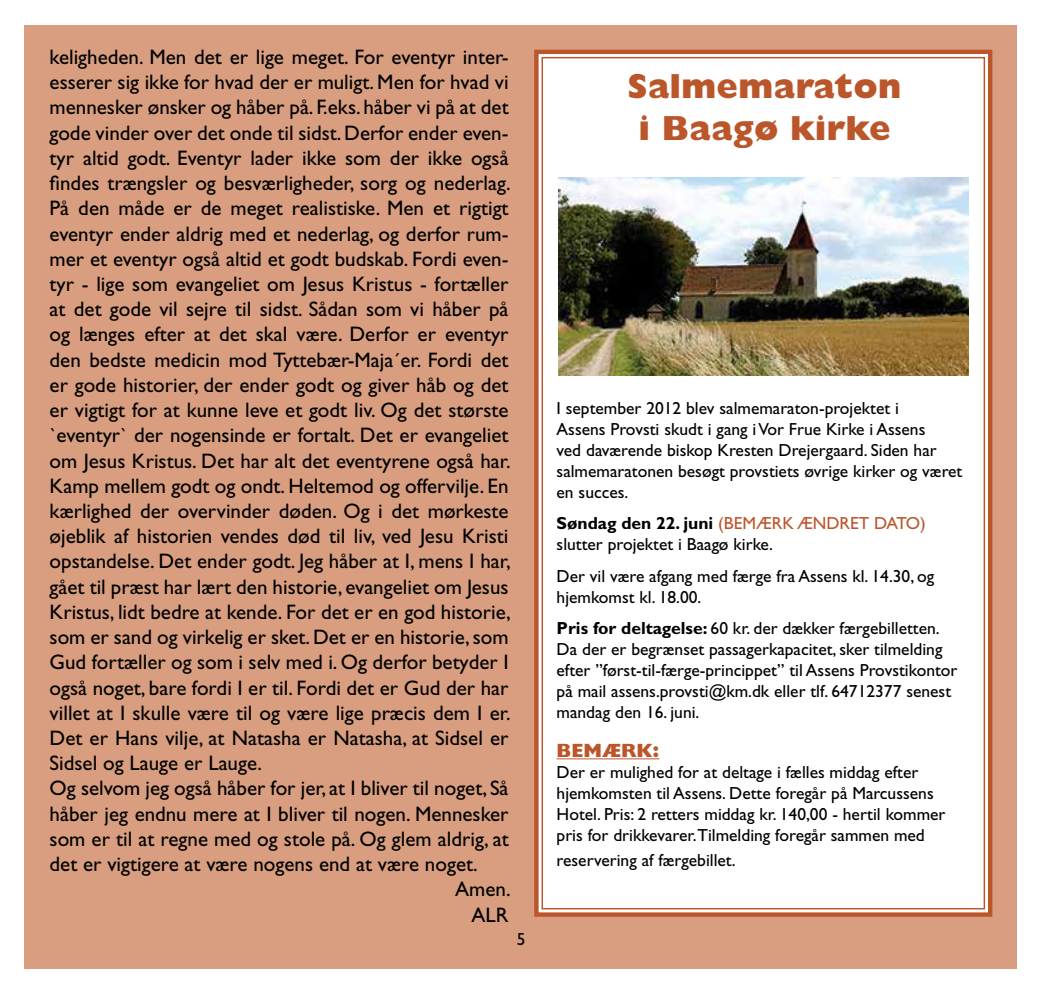
<style>
.page{position:relative;width:1042px;height:993px;background:#fff}
.page>*{position:absolute;margin:0;border:0;box-sizing:border-box;transform-origin:0 0}
.t1{font:800 35px/42px "Gill Sans Std";color:#bb562b;text-align:center}
.t2{font:21px "Gill Sans Std";color:#000}
.t3{font:800 19.25px "Gill Sans Std";color:#bb562b}
.t4{font:17.5px/21px "Gill Sans Std";color:#000}
.s1{font-weight:700}
.s2{color:#bb562b}
</style>
<div class="page">
<div style="left:25px;top:25px;width:992px;height:942px;background:#d89e7f"></div>
<div style="left:534px;top:49px;width:459px;height:868px;background:#fff"></div>
<hr style="left:556px;top:758px;width:103px;height:1px;background:#bb562b">
<img style="left:559px;top:177px;width:409px;height:198px">
<p class="t2" style="left:50px;top:45px;width:460px">keligheden. Men det er lige meget. For eventyr inter-</p>
<p class="t2" style="left:50px;top:70px;width:460px">esserer sig ikke for hvad der er muligt. Men for hvad vi</p>
<p class="t2" style="left:50px;top:95px;width:460px">mennesker ønsker og håber på. F.eks. håber vi på at det</p>
<p class="t2" style="left:50px;top:120px;width:460px">gode vinder over det onde til sidst. Derfor ender even-</p>
<p class="t2" style="left:50px;top:146px;width:460px">tyr altid godt. Eventyr lader ikke som der ikke også</p>
<p class="t2" style="left:50px;top:171px;width:462px">findes trængsler og besværligheder, sorg og nederlag.</p>
<p class="t2" style="left:50px;top:196px;width:460px">På den måde er de meget realistiske. Men et rigtigt</p>
<p class="t2" style="left:50px;top:221px;width:460px">eventyr ender aldrig med et nederlag, og derfor rum-</p>
<p class="t2" style="left:50px;top:246px;width:460px">mer et eventyr også altid et godt budskab. Fordi even-</p>
<p class="t2" style="left:50px;top:272px;width:460px">tyr - lige som evangeliet om Jesus Kristus - fortæller</p>
<p class="t2" style="left:50px;top:297px;width:460px">at det gode vil sejre til sidst. Sådan som vi håber på</p>
<p class="t2" style="left:50px;top:322px;width:460px">og længes efter at det skal være. Derfor er eventyr</p>
<p class="t2" style="left:50px;top:347px;width:460px">den bedste medicin mod Tyttebær-Maja´er. Fordi det</p>
<p class="t2" style="left:50px;top:372px;width:460px">er gode historier, der ender godt og giver håb og det</p>
<p class="t2" style="left:50px;top:398px;width:460px">er vigtigt for at kunne leve et godt liv. Og det største</p>
<p class="t2" style="left:50px;top:423px;width:460px">`eventyr` der nogensinde er fortalt. Det er evangeliet</p>
<p class="t2" style="left:50px;top:448px;width:462px">om Jesus Kristus. Det har alt det eventyrene også har.</p>
<p class="t2" style="left:50px;top:473px;width:460px">Kamp mellem godt og ondt. Heltemod og offervilje. En</p>
<p class="t2" style="left:50px;top:498px;width:460px">kærlighed der overvinder døden. Og i det mørkeste</p>
<p class="t2" style="left:50px;top:524px;width:460px">øjeblik af historien vendes død til liv, ved Jesu Kristi</p>
<p class="t2" style="left:50px;top:549px;width:462px">opstandelse. Det ender godt. Jeg håber at I, mens I har,</p>
<p class="t2" style="left:50px;top:574px;width:460px">gået til præst har lært den historie, evangeliet om Jesus</p>
<p class="t2" style="left:50px;top:599px;width:463px">Kristus, lidt bedre at kende. For det er en god historie,</p>
<p class="t2" style="left:50px;top:624px;width:460px">som er sand og virkelig er sket. Det er en historie, som</p>
<p class="t2" style="left:50px;top:650px;width:460px">Gud fortæller og som i selv med i. Og derfor betyder I</p>
<p class="t2" style="left:50px;top:675px;width:460px">også noget, bare fordi I er til. Fordi det er Gud der har</p>
<p class="t2" style="left:50px;top:700px;width:462px">villet at I skulle være til og være lige præcis dem I er.</p>
<p class="t2" style="left:50px;top:725px;width:460px">Det er Hans vilje, at Natasha er Natasha, at Sidsel er</p>
<p class="t2" style="left:50px;top:750px;width:214px">Sidsel og Lauge er Lauge.</p>
<p class="t2" style="left:50px;top:776px;width:460px">Og selvom jeg også håber for jer, at I bliver til noget, Så</p>
<p class="t2" style="left:50px;top:801px;width:460px">håber jeg endnu mere at I bliver til nogen. Mennesker</p>
<p class="t2" style="left:50px;top:826px;width:460px">som er til at regne med og stole på. Og glem aldrig, at</p>
<p class="t2" style="left:50px;top:851px;width:429px">det er vigtigere at være nogens end at være noget.</p>
<p class="t2" style="left:455px;top:876px;width:57px">Amen.</p>
<p class="t2" style="left:471px;top:902px;width:38px">ALR</p>
<p class="t4" style="left:517px;top:928px;width:10px">5</p>
<h1 class="t1" style="left:627px;top:66px;width:275px">Salmemaraton i Baagø kirke</h1>
<p class="t4" style="left:556px;top:397px;width:407px">I september 2012 blev salmemaraton-projektet i<br>Assens Provsti skudt i gang i Vor Frue Kirke i Assens<br>ved daværende biskop Kresten Drejergaard. Siden har salmemaratonen besøgt provstiets øvrige kirker og været en succes.</p>
<p class="t4" style="left:556px;top:512px;width:371px"><span class="s1">Søndag den 22. juni</span> <span class="s2">(BEMÆRK ÆNDRET DATO) </span>slutter projektet i Baagø kirke.</p>
<p class="t4" style="left:556px;top:565px;width:379px">Der vil være afgang med færge fra Assens kl. 14.30, og hjemkomst kl. 18.00.</p>
<p class="t4" style="left:556px;top:617px;width:402px"><span class="s1">Pris for deltagelse:</span> 60 kr. der dækker færgebilletten.<br>Da der er begrænset passagerkapacitet, sker tilmelding efter ”først-til-færge-princippet” til Assens Provstikontor på mail assens.provsti@km.dk eller tlf. 64712377 senest mandag den 16. juni.</p>
<p class="t3" style="left:556px;top:739px;width:104px">BEMÆRK:</p>
<p class="t4" style="left:556px;top:761px;width:390px">Der er mulighed for at deltage i fælles middag efter hjemkomsten til Assens. Dette foregår på Marcussens Hotel. Pris: 2 retters middag kr. 140,00 - hertil kommer pris for drikkevarer.Tilmelding foregår sammen med</p>
<p class="t4" style="left:556px;top:849px;width:180px">reservering af færgebillet.</p>
</div>
